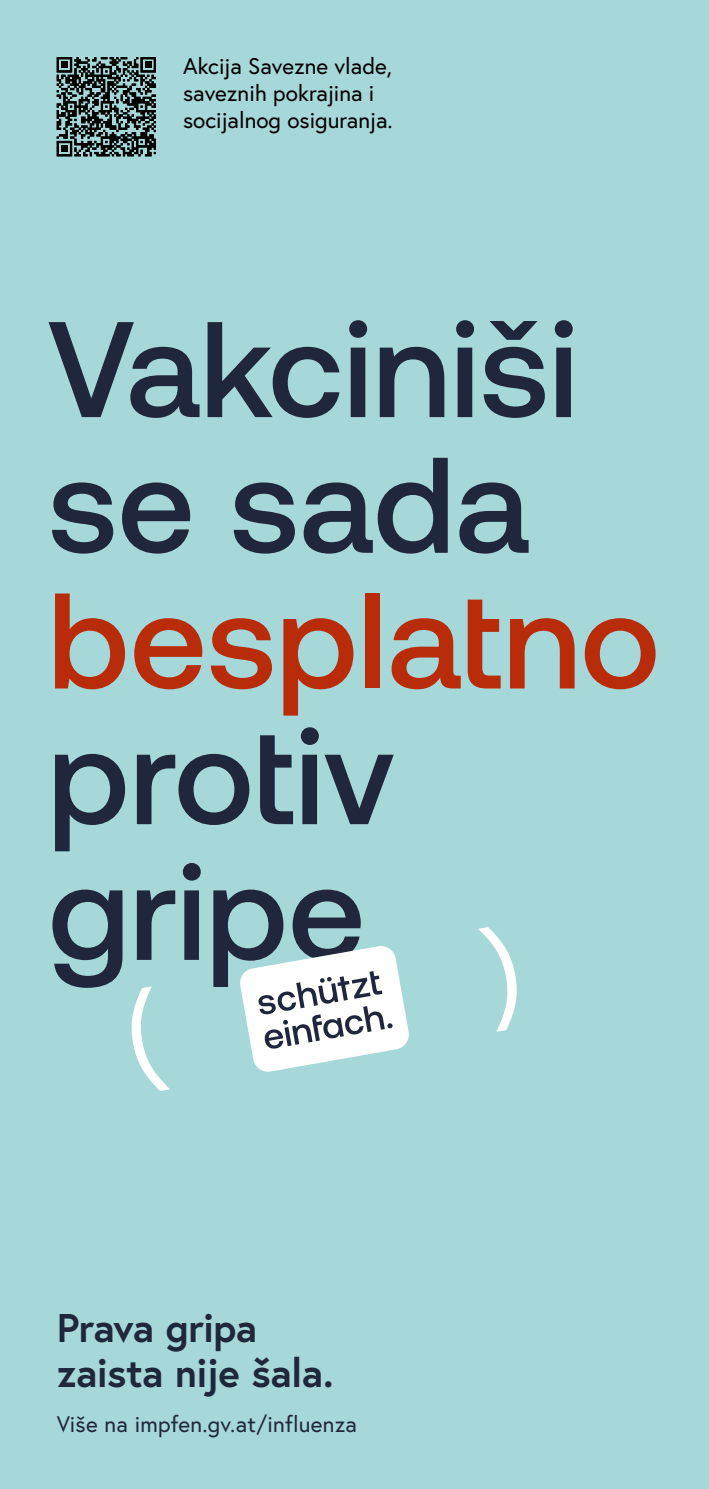
<style>
.page{position:relative;width:709px;height:1489px;background:#fff}
.page>*{position:absolute;margin:0;border:0;box-sizing:border-box;transform-origin:0 0}
.t1{font:500 135.5px/135.5px "Aeonik";color:#20273c}
.t2{font:700 40px/45px "Europa Austria";letter-spacing:-.015em;color:#20273c}
.t3{font:22.5px/26.8px "Europa Austria";color:#000}
.t4{font:22.5px "Europa Austria";letter-spacing:.01em;color:#20273c}
.s1{color:#b92c0a}
</style>
<div class="page">
<div style="left:0;top:0;width:709px;height:1488px;background:#a7d8d9"></div>
<svg style="left:57px;top:57px;width:99px;height:99px"></svg>
<div style="left:61px;top:145px;width:7px;height:7px;background:#000"></div>
<svg style="left:131px;top:986px;width:39px;height:104px"></svg>
<svg style="left:478px;top:927px;width:39px;height:104px"></svg>
<svg style="left:240px;top:946px;width:169px;height:126px"></svg>
<p class="t3" style="left:183px;top:53px;width:211px">Akcija Savezne vlade, saveznih pokrajina i socijalnog osiguranja.</p>
<h1 class="t1" style="left:48px;top:302px;width:614px">Vakciniši se sada <span class="s1">besplatno </span>protiv gripe</h1>
<p class="t2" style="left:57px;top:1304px;width:278px">Prava gripa zaista nije šala.</p>
<p class="t4" style="left:57px;top:1409px;width:302px">Više na impfen.gv.at/influenza</p>
</div>
